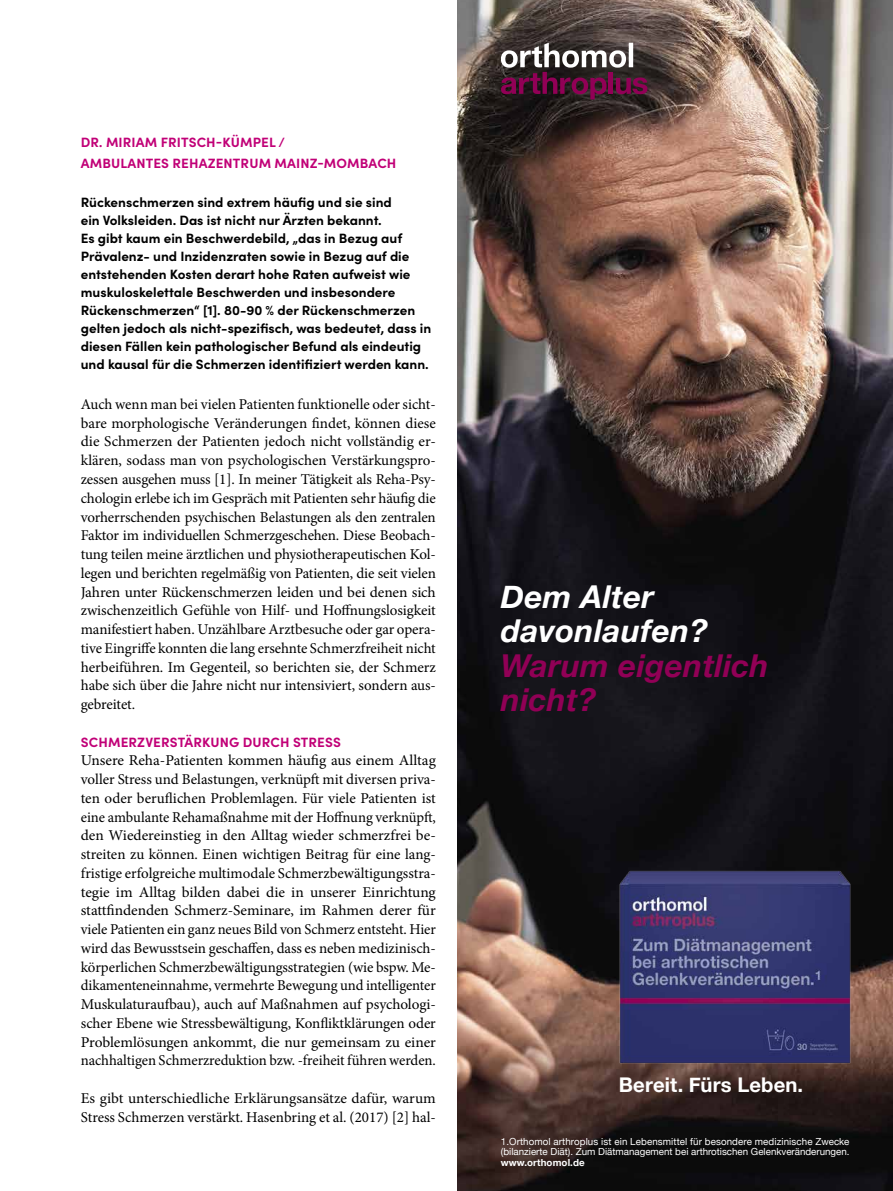
<style>
.page{position:relative;width:893px;height:1191px;background:#fff}
.page>*{position:absolute;margin:0;border:0;box-sizing:border-box;transform-origin:0 0}
.t1{font:italic 700 31.5px/34.5px "Helvetica Neue";letter-spacing:.01em;color:#910056}
.t2{font:italic 700 31.5px/34.5px "Helvetica Neue";letter-spacing:.01em;color:#fff}
.t3{font:700 20.25px "Helvetica Neue";letter-spacing:.005em;color:#fff}
.t4{font:15px/18.8px "Minion Pro";letter-spacing:-.005em;color:#000;text-align:justify}
.t5{font:700 13.5px/18px "Sofia Pro";color:#000}
.t6{font:700 13.5px/21px "Sofia Pro";letter-spacing:.01em;color:#c10077}
.t7{font:9.75px/10.5px "Helvetica Neue";color:#fff}
.t8{font:700 9.75px "Helvetica Neue";letter-spacing:.01em;color:#fff}
</style>
<div class="page">
<img style="left:457px;top:0;width:436px;height:1191px">
<svg style="left:501px;top:43px;width:146px;height:56px;background:#5c3f4d"></svg>
<img style="left:586px;top:850px;width:298px;height:341px">
<p class="t6" style="left:81px;top:131px;width:317px">DR. MIRIAM FRITSCH-KÜMPEL /<br>AMBULANTES REHAZENTRUM MAINZ-MOMBACH</p>
<p class="t5" style="left:81px;top:192px;width:352px">Rückenschmerzen sind extrem häufig und sie sind<br>ein Volksleiden. Das ist nicht nur Ärzten bekannt.<br>Es gibt kaum ein Beschwerdebild, „das in Bezug auf Prävalenz- und Inzidenzraten sowie in Bezug auf die entstehenden Kosten derart hohe Raten aufweist wie muskuloskelettale Beschwerden und insbesondere Rückenschmerzen“ [1]. 80-90 % der Rückenschmerzen gelten jedoch als nicht-spezifisch, was bedeutet, dass in diesen Fällen kein pathologischer Befund als eindeutig und kausal für die Schmerzen identifiziert werden kann.</p>
<p class="t4" style="left:81px;top:395px;width:357px">Auch wenn man bei vielen Patienten funktionelle oder sicht&shy;bare morphologische Veränderungen findet, können diese die Schmerzen der Patienten jedoch nicht vollständig er&shy;klären, sodass man von psychologischen Verstärkungspro&shy;zessen ausgehen muss [1]. In meiner Tätigkeit als Reha-Psy&shy;chologin erlebe ich im Gespräch mit Patienten sehr häufig die vorherrschenden psychischen Belastungen als den zentralen Faktor im individuellen Schmerzgeschehen. Diese Beobach&shy;tung teilen meine ärztlichen und physiotherapeutischen Kol&shy;legen und berichten regelmäßig von Patienten, die seit vielen Jahren unter Rückenschmerzen leiden und bei denen sich zwischenzeitlich Gefühle von Hilf- und Hoffnungslosigkeit manifestiert haben. Unzählbare Arztbesuche oder gar opera&shy;tive Eingriffe konnten die lang ersehnte Schmerzfreiheit nicht herbeiführen. Im Gegenteil, so berichten sie, der Schmerz habe sich über die Jahre nicht nur intensiviert, sondern aus&shy;gebreitet.</p>
<p class="t6" style="left:81px;top:730px;width:262px">SCHMERZVERSTÄRKUNG DURCH STRESS</p>
<p class="t4" style="left:81px;top:751px;width:357px">Unsere Reha-Patienten kommen häufig aus einem Alltag voller Stress und Belastungen, verknüpft mit diversen priva&shy;ten oder beruflichen Problemlagen. Für viele Patienten ist eine ambulante Rehamaßnahme mit der Hoffnung verknüpft, den Wiedereinstieg in den Alltag wieder schmerzfrei be&shy;streiten zu können. Einen wichtigen Beitrag für eine lang&shy;fristige erfolgreiche multimodale Schmerzbewältigungsstra&shy;tegie im Alltag bilden dabei die in unserer Einrichtung stattfindenden Schmerz-Seminare, im Rahmen derer für viele Patienten ein ganz neues Bild von Schmerz entsteht. Hier wird das Bewusstsein geschaffen, dass es neben medizinisch&shy;körperlichen Schmerzbewältigungsstrategien (wie bspw. Me&shy;dikamenteneinnahme, vermehrte Bewegung und intelligenter Muskulaturaufbau), auch auf Maßnahmen auf psychologi&shy;scher Ebene wie Stressbewältigung, Konfliktklärungen oder Problemlösungen ankommt, die nur gemeinsam zu einer nachhaltigen Schmerzreduktion bzw. -freiheit führen werden.</p>
<p class="t4" style="left:81px;top:1088px;width:357px">Es gibt unterschiedliche Erklärungsansätze dafür, warum<br>Stress Schmerzen verstärkt. Hasenbring et al. (2017) [2] hal-</p>
<h1 class="t2" style="left:501px;top:580px;width:209px">Dem Alter davonlaufen?</h1>
<h1 class="t1" style="left:501px;top:649px;width:269px">Warum eigentlich nicht?</h1>
<h2 class="t3" style="left:619px;top:1068px;width:186px">Bereit. Fürs Leben.</h2>
<p class="t7" style="left:501px;top:1136px;width:350px">1.Orthomol arthroplus ist ein Lebensmittel für besondere medizinische Zwecke (bilanzierte Diät). Zum Diätmanagement bei arthrotischen Gelenkveränderungen.</p>
<p class="t8" style="left:501px;top:1154px;width:85px">www.orthomol.de</p>
</div>
